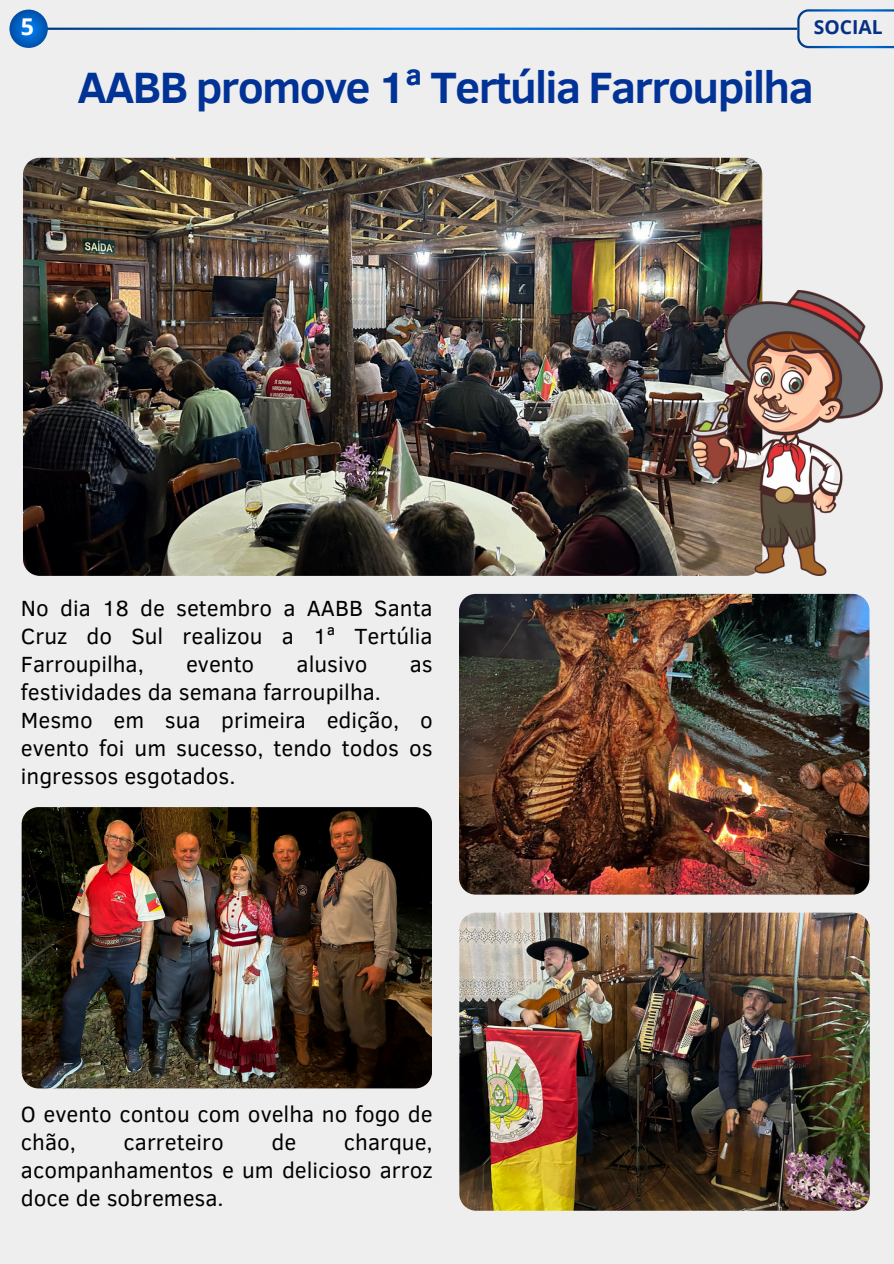
<style>
.page{position:relative;width:894px;height:1264px;background:#fff}
.page>*{position:absolute;margin:0;border:0;box-sizing:border-box;transform-origin:0 0}
.t1{font:700 45px "Clear Sans";letter-spacing:-.035em;color:#013296}
.t2{font:700 23.1px "Open Sans";color:#fff}
.t3{font:22.5px/28.2px "Clear Sans";color:#000;text-align:justify}
.t4{font:700 19.35px "Open Sans";color:#063085}
</style>
<div class="page">
<div style="left:0;top:0;width:893px;height:1263px;background:#efeeee"></div>
<svg style="left:797px;top:9px;width:96px;height:39px"></svg>
<hr style="left:34px;top:28px;width:763px;height:2px;background:#fff">
<svg style="left:9px;top:10px;width:39px;height:38px"></svg>
<img style="left:23px;top:158px;width:739px;height:418px">
<img style="left:459px;top:594px;width:409px;height:300px">
<img style="left:22px;top:807px;width:409px;height:281px">
<img style="left:459px;top:912px;width:410px;height:298px">
<img style="left:691px;top:291px;width:191px;height:284px">
<p class="t2" style="left:21px;top:11px;width:15px">5</p>
<p class="t4" style="left:813px;top:14px;width:70px">SOCIAL</p>
<p class="t1" style="left:77px;top:54px;width:737px">AABB promove 1ª Tertúlia Farroupilha</p>
<h1 class="t3" style="left:21px;top:592px;width:413px">No dia 18 de setembro a AABB Santa Cruz do Sul realizou a 1ª Tertúlia Farroupilha,</h1>
<h1 class="t3" style="left:186px;top:648px;width:70px">evento</h1>
<h1 class="t3" style="left:296px;top:648px;width:72px">alusivo</h1>
<h1 class="t3" style="left:409px;top:648px;width:24px">as</h1>
<h1 class="t3" style="left:21px;top:676px;width:413px;text-align:left">festividades da semana farroupilha.<br>Mesmo em sua primeira edição, o evento foi um sucesso, tendo todos os ingressos esgotados.</h1>
<p class="t3" style="left:21px;top:1098px;width:413px">O evento contou com ovelha no fogo de chão,</p>
<p class="t3" style="left:21px;top:1126px;width:413px;text-indent:323px">charque, acompanhamentos e um delicioso arroz doce de sobremesa.</p>
<p class="t3" style="left:124px;top:1126px;width:102px">carreteiro</p>
<p class="t3" style="left:271px;top:1126px;width:26px">de</p>
</div>
